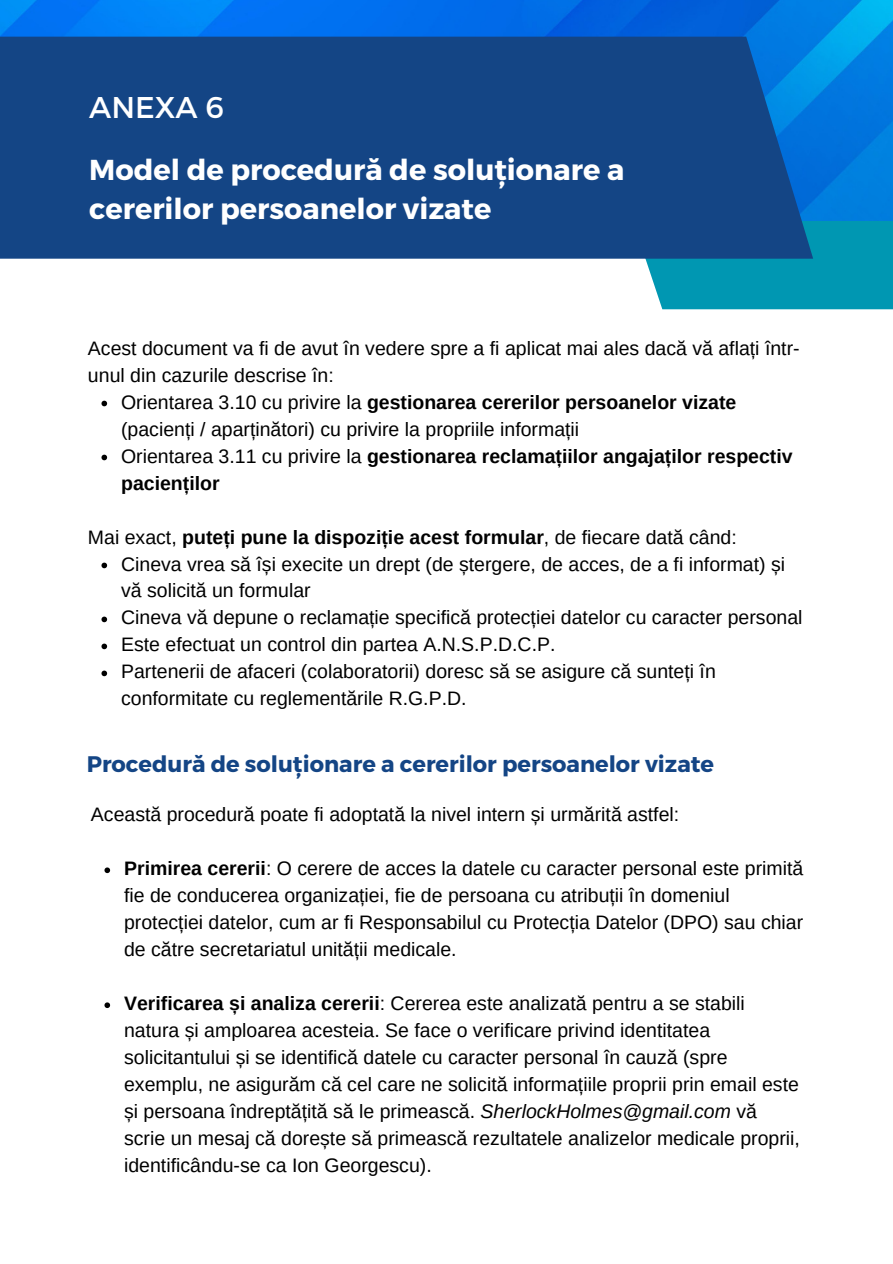
<style>
.page{position:relative;width:893px;height:1264px;background:#fff}
.page>*{position:absolute;margin:0;border:0;box-sizing:border-box;transform-origin:0 0}
.t1{font:30px "Montserrat";color:#fff}
.t2{font:700 28.8px/39.3px "Montserrat";color:#fff}
.t3{font:700 22.5px "Montserrat";color:#144585}
.t4{font:19.5px/27px "Arimo";color:#000}
.t5{font:700 19.5px/27px "Arimo";color:#000}
.s1{font-weight:700}
.s2{font-weight:400}
.s3{font-style:italic}
</style>
<div class="page">
<div style="left:621px;top:188px;width:271px;height:121px;background:#0097b2"></div>
<img style="left:0;top:0;width:892px;height:221px">
<div style="left:0;top:37px;width:813px;height:222px;background:#144585"></div>
<svg style="left:101px;top:400px;width:6px;height:6px"></svg>
<svg style="left:101px;top:454px;width:6px;height:6px"></svg>
<svg style="left:101px;top:562px;width:6px;height:6px"></svg>
<svg style="left:101px;top:616px;width:6px;height:6px"></svg>
<svg style="left:101px;top:643px;width:6px;height:6px"></svg>
<svg style="left:101px;top:670px;width:6px;height:6px"></svg>
<svg style="left:104px;top:867px;width:6px;height:6px"></svg>
<svg style="left:104px;top:1002px;width:6px;height:6px"></svg>
<p class="t1" style="left:89px;top:88px;width:136px">ANEXA 6</p>
<p class="t2" style="left:89px;top:149px;width:536px">Model de procedură de soluționare a cererilor persoanelor vizate</p>
<p class="t4" style="left:88px;top:334px;width:713px">Acest document va fi de avut în vedere spre a fi aplicat mai ales dacă vă aflați într&shy;unul din cazurile descrise în:</p>
<p class="t4" style="left:121px;top:388px;width:616px">Orientarea 3.10 cu privire la <span class="s1">gestionarea cererilor persoanelor vizate </span>(pacienți / aparținători) cu privire la propriile informații</p>
<p class="t5" style="left:121px;top:442px;width:673px"><span class="s2">Orientarea 3.11 cu privire la</span> gestionarea reclamațiilor angajaților respectiv pacienților</p>
<p class="t5" style="left:88px;top:523px;width:650px"><span class="s2">Mai exact,</span> puteți pune la dispoziție acest formular<span class="s2">, de fiecare dată când:</span></p>
<p class="t4" style="left:121px;top:550px;width:665px">Cineva vrea să își execite un drept (de ștergere, de acces, de a fi informat) și vă solicită un formular</p>
<p class="t4" style="left:121px;top:604px;width:682px">Cineva vă depune o reclamație specifică protecției datelor cu caracter personal</p>
<p class="t4" style="left:121px;top:631px;width:436px">Este efectuat un control din partea A.N.S.P.D.C.P.</p>
<p class="t4" style="left:121px;top:658px;width:596px">Partenerii de afaceri (colaboratorii) doresc să se asigure că sunteți în conformitate cu reglementările R.G.P.D.</p>
<p class="t3" style="left:87px;top:749px;width:629px">Procedură de soluționare a cererilor persoanelor vizate</p>
<p class="t4" style="left:91px;top:801px;width:589px">Această procedură poate fi adoptată la nivel intern și urmărită astfel:</p>
<p class="t4" style="left:124px;top:855px;width:680px"><span class="s1">Primirea cererii</span>: O cerere de acces la datele cu caracter personal este primită fie de conducerea organizației, fie de persoana cu atribuții în domeniul protecției datelor, cum ar fi Responsabilul cu Protecția Datelor (DPO) sau chiar de către secretariatul unității medicale.</p>
<p class="t4" style="left:124px;top:990px;width:677px"><span class="s1">Verificarea și analiza cererii</span>: Cererea este analizată pentru a se stabili natura și amploarea acesteia. Se face o verificare privind identitatea solicitantului și se identifică datele cu caracter personal în cauză (spre exemplu, ne asigurăm că cel care ne solicită informațiile proprii prin email este și persoana îndreptățită să le primească. <span class="s3">SherlockHolmes@gmail.com</span> vă scrie un mesaj că dorește să primească rezultatele analizelor medicale proprii, identificându-se ca Ion Georgescu).</p>
</div>
